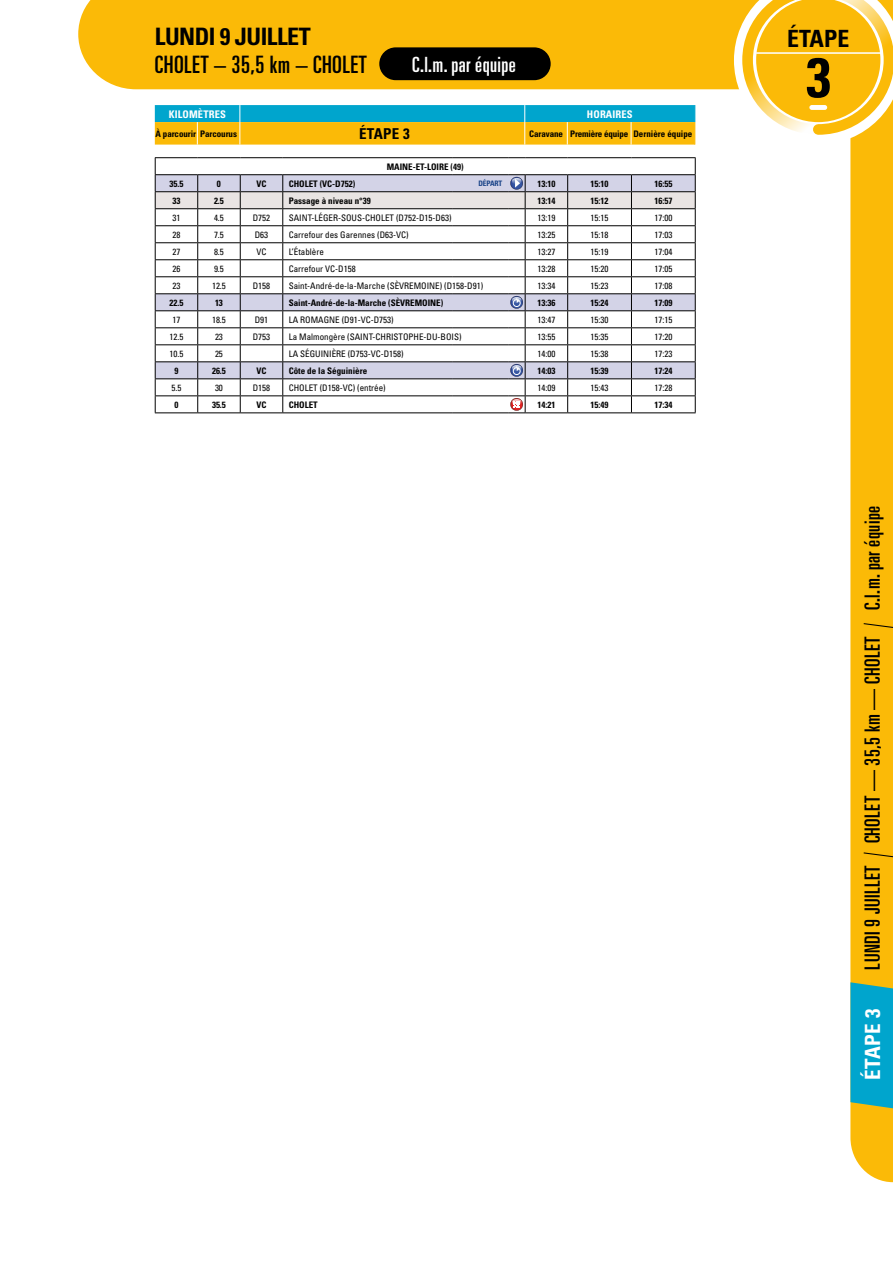
<style>
.page{position:relative;width:893px;height:1263px;background:#fff}
.page>*{position:absolute;margin:0;border:0;box-sizing:border-box;transform-origin:0 0}
.t1{font:700 condensed 55.95px "Univers";color:#000}
.t2{font:ultra-condensed 24px "Univers";letter-spacing:.02em;color:#000}
.t3{font:700 condensed 24px "Univers";letter-spacing:-.02em;color:#000}
.t4{font:700 condensed 23.7px "Univers";color:#000}
.t5{font:ultra-condensed 21px "Univers";letter-spacing:.02em;color:#000}
.t6{font:ultra-condensed 21px "Univers";letter-spacing:.02em;color:#fff}
.t7{font:700 condensed 21px "Univers";letter-spacing:.02em;color:#fff}
.t8{font:700 condensed 15px "Univers";letter-spacing:.02em;color:#000}
.t9{font:700 condensed 10.5px "Univers";letter-spacing:.01em;color:#fff}
.t10{font:condensed 9px "Univers";color:#000}
.t11{font:700 condensed 9px "Univers";color:#000}
.t12{font:700 condensed 7.5px "Univers";letter-spacing:-.025em;color:#184287}
</style>
<div class="page">
<div style="left:850px;top:145px;width:43px;height:1037px;background:#fbba07"></div>
<svg style="left:850px;top:982px;width:43px;height:126px;background:#0ea6c2"></svg>
<div style="left:78px;top:0;width:656px;height:89px;background:#fbba07"></div>
<svg style="left:862px;top:852px;width:31px;height:10px"></svg>
<svg style="left:862px;top:622px;width:31px;height:10px"></svg>
<svg style="left:155px;top:105px;width:540px;height:40px;background:#91b25f"></svg>
<svg style="left:155px;top:157px;width:541px;height:256px"></svg>
<svg style="left:734px;top:0;width:159px;height:145px"></svg>
<div style="left:809px;top:105px;width:18px;height:5px;background:#fff;border-radius:2px"></div>
<hr style="left:756px;top:52px;width:126px;height:2px;background:#fff">
<div style="left:379px;top:47px;width:172px;height:33px;background:#000;border-radius:16px"></div>
<h2 class="t3" style="left:155px;top:21px;width:157px">LUNDI 9 JUILLET</h2>
<h2 class="t2" style="left:155px;top:51px;width:214px">CHOLET – 35,5 km – CHOLET</h2>
<h3 class="t6" style="left:412px;top:53px;width:105px">C.l.m. par équipe</h3>
<p class="t9" style="left:169px;top:108px;width:59px">KILOMÈTRES</p>
<p class="t9" style="left:587px;top:108px;width:47px">HORAIRES</p>
<p class="t11" style="left:156px;top:128px;width:83px">À parcourir Parcourus</p>
<h3 class="t8" style="left:359px;top:125px;width:52px">ÉTAPE 3</h3>
<p class="t11" style="left:529px;top:128px;width:165px">Caravane Première équipe Dernière équipe</p>
<p class="t11" style="left:387px;top:161px;width:78px">MAINE-ET-LOIRE (49)</p>
<p class="t11" style="left:169px;top:178px;width:15px">35.5</p>
<p class="t11" style="left:217px;top:178px;width:5px">0</p>
<p class="t11" style="left:256px;top:178px;width:12px">VC</p>
<p class="t11" style="left:289px;top:178px;width:68px">CHOLET (VC-D752)</p>
<p class="t12" style="left:478px;top:179px;width:25px">DÉPART</p>
<p class="t11" style="left:537px;top:178px;width:19px">13:10</p>
<p class="t11" style="left:591px;top:178px;width:19px">15:10</p>
<p class="t11" style="left:654px;top:178px;width:19px">16:55</p>
<p class="t11" style="left:172px;top:195px;width:9px">33</p>
<p class="t11" style="left:214px;top:195px;width:11px">2.5</p>
<p class="t11" style="left:289px;top:195px;width:84px">Passage à niveau n°39</p>
<p class="t11" style="left:537px;top:195px;width:19px">13:14</p>
<p class="t11" style="left:591px;top:195px;width:19px">15:12</p>
<p class="t11" style="left:654px;top:195px;width:19px">16:57</p>
<p class="t10" style="left:172px;top:212px;width:9px">31</p>
<p class="t10" style="left:214px;top:212px;width:11px">4.5</p>
<p class="t10" style="left:253px;top:212px;width:19px">D752</p>
<p class="t10" style="left:289px;top:212px;width:164px">SAINT-LÉGER-SOUS-CHOLET (D752-D15-D63)</p>
<p class="t10" style="left:537px;top:212px;width:19px">13:19</p>
<p class="t10" style="left:591px;top:212px;width:19px">15:15</p>
<p class="t10" style="left:654px;top:212px;width:19px">17:00</p>
<p class="t10" style="left:172px;top:229px;width:9px">28</p>
<p class="t10" style="left:214px;top:229px;width:11px">7.5</p>
<p class="t10" style="left:255px;top:229px;width:15px">D63</p>
<p class="t10" style="left:289px;top:229px;width:121px">Carrefour des Garennes (D63-VC)</p>
<p class="t10" style="left:537px;top:229px;width:19px">13:25</p>
<p class="t10" style="left:591px;top:229px;width:19px">15:18</p>
<p class="t10" style="left:654px;top:229px;width:19px">17:03</p>
<p class="t10" style="left:172px;top:246px;width:9px">27</p>
<p class="t10" style="left:214px;top:246px;width:11px">8.5</p>
<p class="t10" style="left:256px;top:246px;width:12px">VC</p>
<p class="t10" style="left:289px;top:246px;width:37px">L’Établère</p>
<p class="t10" style="left:537px;top:246px;width:19px">13:27</p>
<p class="t10" style="left:591px;top:246px;width:19px">15:19</p>
<p class="t10" style="left:654px;top:246px;width:19px">17:04</p>
<p class="t10" style="left:172px;top:263px;width:9px">26</p>
<p class="t10" style="left:214px;top:263px;width:11px">9.5</p>
<p class="t10" style="left:289px;top:263px;width:68px">Carrefour VC-D158</p>
<p class="t10" style="left:537px;top:263px;width:19px">13:28</p>
<p class="t10" style="left:591px;top:263px;width:19px">15:20</p>
<p class="t10" style="left:654px;top:263px;width:19px">17:05</p>
<p class="t10" style="left:172px;top:280px;width:9px">23</p>
<p class="t10" style="left:212px;top:280px;width:15px">12.5</p>
<p class="t10" style="left:253px;top:280px;width:19px">D158</p>
<p class="t10" style="left:289px;top:280px;width:196px">Saint-André-de-la-Marche (SÈVREMOINE) (D158-D91)</p>
<p class="t10" style="left:537px;top:280px;width:19px">13:34</p>
<p class="t10" style="left:591px;top:280px;width:19px">15:23</p>
<p class="t10" style="left:654px;top:280px;width:19px">17:08</p>
<p class="t11" style="left:169px;top:297px;width:15px">22.5</p>
<p class="t11" style="left:215px;top:297px;width:9px">13</p>
<p class="t11" style="left:289px;top:297px;width:156px">Saint-André-de-la-Marche (SÈVREMOINE)</p>
<p class="t11" style="left:537px;top:297px;width:19px">13:36</p>
<p class="t11" style="left:591px;top:297px;width:19px">15:24</p>
<p class="t11" style="left:654px;top:297px;width:19px">17:09</p>
<p class="t10" style="left:172px;top:314px;width:9px">17</p>
<p class="t10" style="left:212px;top:314px;width:15px">18.5</p>
<p class="t10" style="left:255px;top:314px;width:15px">D91</p>
<p class="t10" style="left:289px;top:314px;width:106px">LA ROMAGNE (D91-VC-D753)</p>
<p class="t10" style="left:537px;top:314px;width:19px">13:47</p>
<p class="t10" style="left:591px;top:314px;width:19px">15:30</p>
<p class="t10" style="left:654px;top:314px;width:19px">17:15</p>
<p class="t10" style="left:169px;top:331px;width:15px">12.5</p>
<p class="t10" style="left:215px;top:331px;width:9px">23</p>
<p class="t10" style="left:253px;top:331px;width:19px">D753</p>
<p class="t10" style="left:289px;top:331px;width:174px">La Malmongère (SAINT-CHRISTOPHE-DU-BOIS)</p>
<p class="t10" style="left:537px;top:331px;width:19px">13:55</p>
<p class="t10" style="left:591px;top:331px;width:19px">15:35</p>
<p class="t10" style="left:654px;top:331px;width:19px">17:20</p>
<p class="t10" style="left:169px;top:348px;width:15px">10.5</p>
<p class="t10" style="left:215px;top:348px;width:9px">25</p>
<p class="t10" style="left:289px;top:348px;width:116px">LA SÉGUINIÈRE (D753-VC-D158)</p>
<p class="t10" style="left:537px;top:348px;width:19px">14:00</p>
<p class="t10" style="left:591px;top:348px;width:19px">15:38</p>
<p class="t10" style="left:654px;top:348px;width:19px">17:23</p>
<p class="t11" style="left:174px;top:365px;width:5px">9</p>
<p class="t11" style="left:212px;top:365px;width:15px">26.5</p>
<p class="t11" style="left:256px;top:365px;width:12px">VC</p>
<p class="t11" style="left:289px;top:365px;width:80px">Côte de la Séguinière</p>
<p class="t11" style="left:537px;top:365px;width:19px">14:03</p>
<p class="t11" style="left:591px;top:365px;width:19px">15:39</p>
<p class="t11" style="left:654px;top:365px;width:19px">17:24</p>
<p class="t10" style="left:171px;top:382px;width:11px">5.5</p>
<p class="t10" style="left:215px;top:382px;width:9px">30</p>
<p class="t10" style="left:253px;top:382px;width:19px">D158</p>
<p class="t10" style="left:289px;top:382px;width:98px">CHOLET (D158-VC) (entrée)</p>
<p class="t10" style="left:537px;top:382px;width:19px">14:09</p>
<p class="t10" style="left:591px;top:382px;width:19px">15:43</p>
<p class="t10" style="left:654px;top:382px;width:19px">17:28</p>
<p class="t11" style="left:174px;top:399px;width:5px">0</p>
<p class="t11" style="left:212px;top:399px;width:15px">35.5</p>
<p class="t11" style="left:256px;top:399px;width:12px">VC</p>
<p class="t11" style="left:289px;top:399px;width:30px">CHOLET</p>
<p class="t11" style="left:537px;top:399px;width:19px">14:21</p>
<p class="t11" style="left:591px;top:399px;width:19px">15:49</p>
<p class="t11" style="left:654px;top:399px;width:19px">17:34</p>
<h3 class="t4" style="left:787px;top:24px;width:63px">ÉTAPE</h3>
<h1 class="t1" style="left:806px;top:43px;width:26px">3</h1>
<h3 class="t5" style="left:860px;top:610px;width:105px;rotate:-90deg">C.l.m. par équipe</h3>
<h3 class="t5" style="left:860px;top:969px;width:334px;rotate:-90deg">LUNDI 9 JUILLET CHOLET — 35,5 km — CHOLET</h3>
<h3 class="t7" style="left:860px;top:1080px;width:73px;rotate:-90deg">ÉTAPE 3</h3>
</div>
